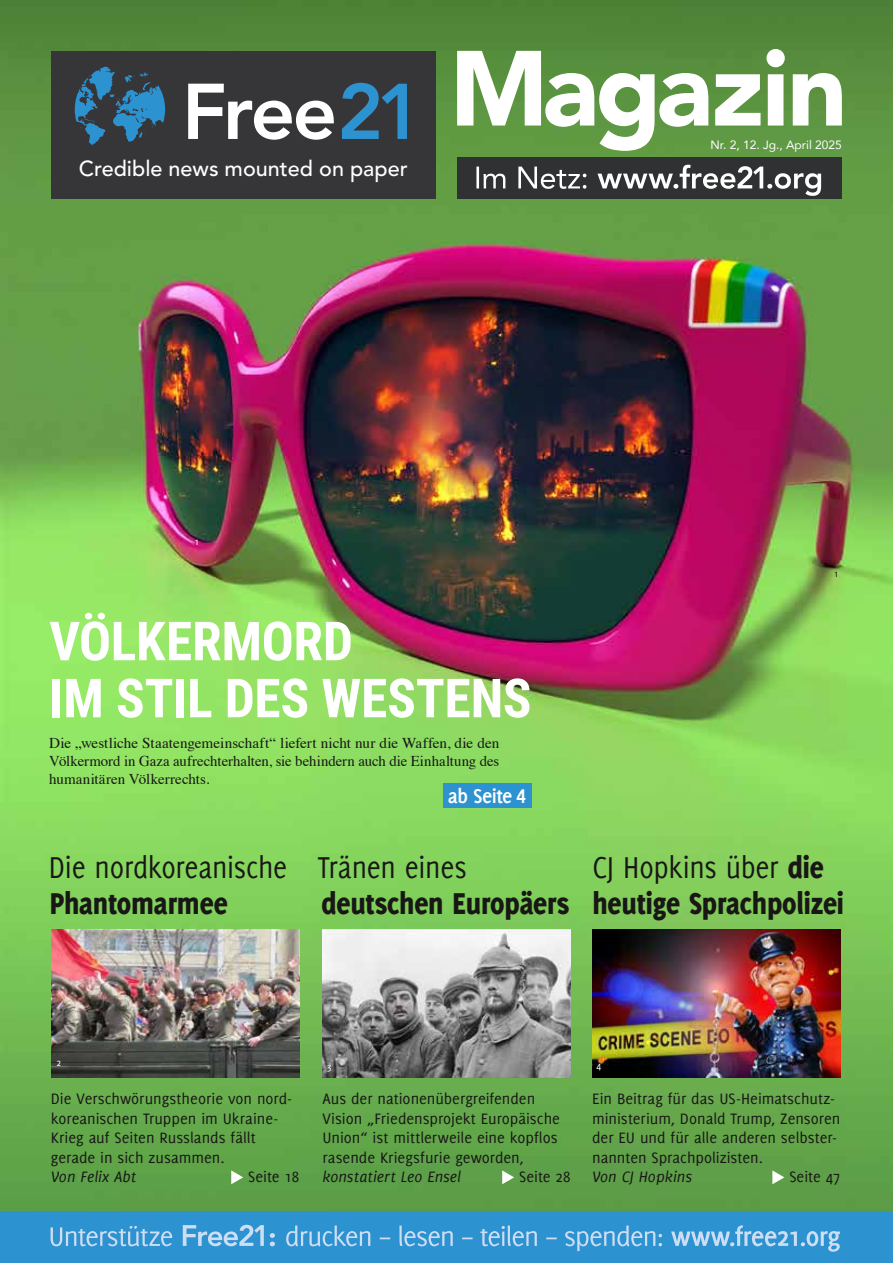
<style>
.page{position:relative;width:893px;height:1263px;background:#fff}
.page>*{position:absolute;margin:0;border:0;box-sizing:border-box;transform-origin:0 0}
.t1{font:700 54px/57px "Roboto Condensed";letter-spacing:-.005em;color:#fff}
.t2{font:800 33px/36px "Delicious";letter-spacing:-.005em;color:#181716;scale:.9 1}
.t3{font:33px "Delicious";letter-spacing:-.01em;color:#181716;scale:.9 1}
.t4{font:700 21.9px "Delicious";letter-spacing:-.03em;color:#fff}
.t5{font:500 21.6px "Avenir";color:#fff}
.t6{font:16.5px/19.5px "Delicious";color:#181716}
.t7{font:italic 16.5px "Delicious";color:#181716}
.t8{font:15px/18px "Times";color:#181716;text-align:justify}
.t9{font:12px "Avenir";color:#fff}
.t10{font:10.5px "Delicious";color:#fff}
.t11{font:10.5px "Delicious";color:#181716}
.s1{font-weight:400}
</style>
<div class="page">
<img style="left:0;top:0;width:893px;height:1212px">
<div style="left:457px;top:158px;width:385px;height:41px;background:#303132"></div>
<svg style="left:457px;top:49px;width:385px;height:102px"></svg>
<div style="left:51px;top:51px;width:385px;height:148px;background:#363638"></div>
<svg style="left:342px;top:83px;width:65px;height:56px"></svg>
<svg style="left:188px;top:84px;width:146px;height:56px"></svg>
<svg style="left:75px;top:67px;width:90px;height:78px"></svg>
<div style="left:0;top:1212px;width:893px;height:51px;background:#2d92d0"></div>
<svg style="left:51px;top:1225px;width:789px;height:27px"></svg>
<svg style="left:476px;top:165px;width:345px;height:31px"></svg>
<svg style="left:502px;top:1170px;width:12px;height:14px"></svg>
<img style="left:322px;top:929px;width:248px;height:148px">
<svg style="left:772px;top:1170px;width:12px;height:14px"></svg>
<img style="left:592px;top:929px;width:248px;height:148px">
<img style="left:51px;top:929px;width:248px;height:148px">
<svg style="left:231px;top:1170px;width:12px;height:14px"></svg>
<div style="left:443px;top:783px;width:88px;height:25px;background:#2d92d0"></div>
<h3 class="t5" style="left:79px;top:156px;width:330px">Credible news mounted on paper</h3>
<p class="t9" style="left:710px;top:135px;width:133px">Nr. 2, 12. Jg., April 2025</p>
<p class="t10" style="left:195px;top:535px;width:6px">1</p>
<h1 class="t1" style="left:49px;top:610px;width:484px">VÖLKERMORD<br>IM STIL DES WESTENS</h1>
<p class="t8" style="left:49px;top:733px;width:452px">Die „westliche Staatengemeinschaft“ liefert nicht nur die Waffen, die den Völkermord in Gaza aufrechterhalten, sie behindern auch die Einhaltung des humanitären Völkerrechts.</p>
<h3 class="t4" style="left:448px;top:783px;width:80px">ab Seite 4</h3>
<h2 class="t3" style="left:49px;top:848px;width:266px">Die nordkoreanische</h2>
<h2 class="t2" style="left:50px;top:884px;width:199px">Phantomarmee</h2>
<h2 class="t3" style="left:318px;top:848px;width:167px">Tränen eines</h2>
<h2 class="t2" style="left:321px;top:884px;width:277px">deutschen Europäers</h2>
<p class="t11" style="left:834px;top:568px;width:6px">1</p>
<h2 class="t2" style="left:592px;top:848px;width:281px"><span class="s1">CJ Hopkins über</span> die heutige Sprachpolizei</h2>
<p class="t10" style="left:56px;top:1056px;width:6px">2</p>
<p class="t6" style="left:51px;top:1089px;width:243px">Die Verschwörungstheorie von nord&shy;koreanischen Truppen im Ukraine-<br>Krieg auf Seiten Russlands fällt gerade in sich zusammen.</p>
<p class="t7" style="left:51px;top:1168px;width:87px">Von Felix Abt</p>
<p class="t6" style="left:248px;top:1167px;width:52px">Seite 18</p>
<p class="t10" style="left:327px;top:1060px;width:6px">3</p>
<p class="t6" style="left:322px;top:1089px;width:239px">Aus der nationenübergreifenden Vision „Friedensprojekt Europäische Union“ ist mittlerweile eine kopflos rasende Kriegsfurie geworden,</p>
<p class="t7" style="left:322px;top:1168px;width:140px">konstatiert Leo Ensel</p>
<p class="t6" style="left:519px;top:1167px;width:53px">Seite 28</p>
<p class="t10" style="left:596px;top:1060px;width:6px">4</p>
<p class="t6" style="left:592px;top:1089px;width:250px">Ein Beitrag für das US-Heimatschutz&shy;ministerium, Donald Trump, Zensoren der EU und für alle anderen selbster&shy;nannten Sprachpolizisten.</p>
<p class="t7" style="left:592px;top:1168px;width:101px">Von CJ Hopkins</p>
<p class="t6" style="left:789px;top:1167px;width:53px">Seite 47</p>
</div>
